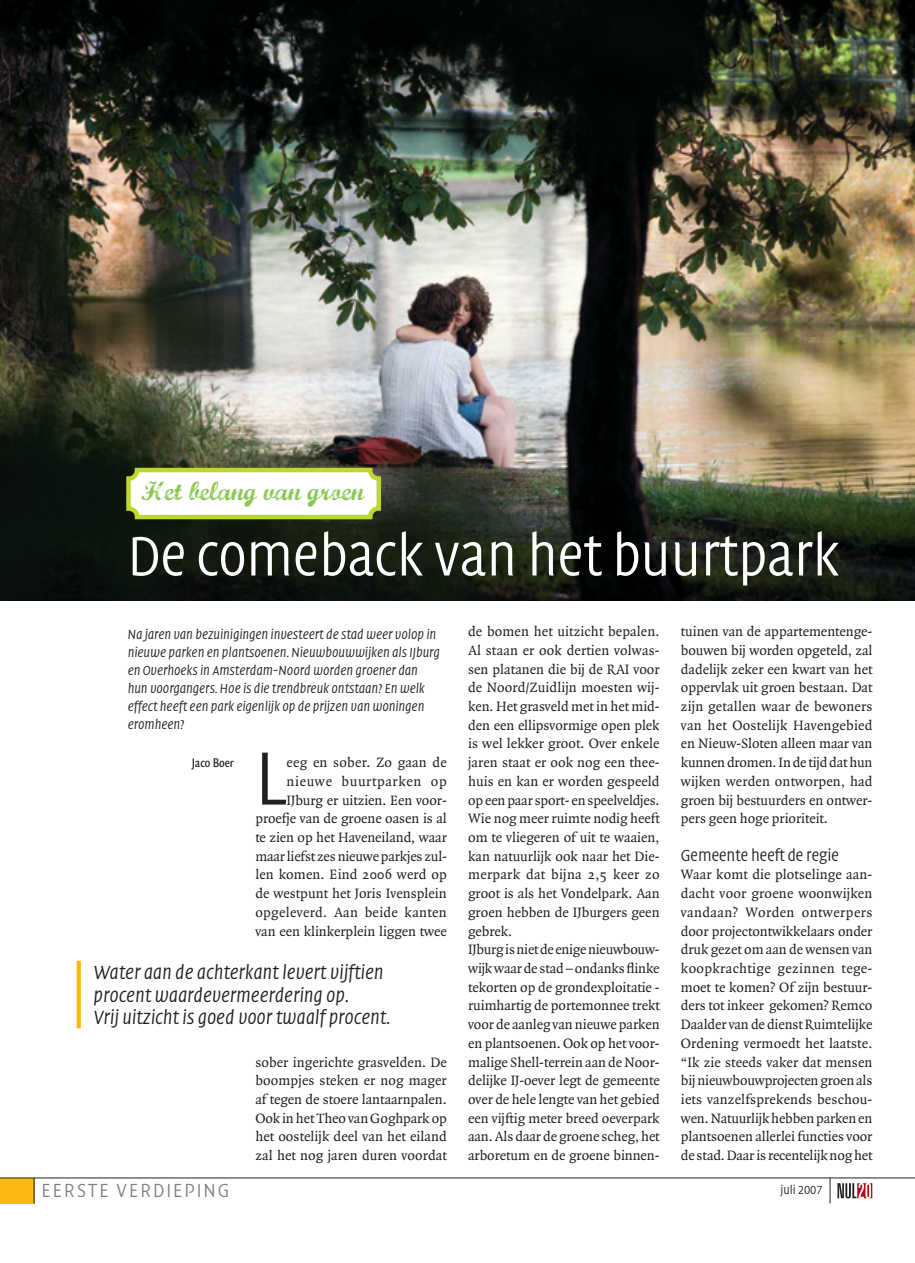
<style>
.page{position:relative;width:915px;height:1263px;background:#fff}
.page>*{position:absolute;margin:0;border:0;box-sizing:border-box;transform-origin:0 0}
.t1{font:300 77.25px "Quadraat Head";color:#231f20}
.t2{font:300 57px "Quadraat Head";letter-spacing:-.005em;color:#fff}
.t3{font:26.55px "Marcelle Script";letter-spacing:-.005em;color:#8ac751}
.t4{font:italic 300 19.5px/22.5px "Quadraat Head";letter-spacing:-.005em;color:#231f20}
.t5{font:300 19.5px "Quadraat Head";letter-spacing:.095em;color:#808285}
.t6{font:300 16.5px "Quadraat Head";letter-spacing:-.005em;color:#231f20}
.t7{font:14.55px/18.8px "Quadraat";letter-spacing:-.005em;color:#231f20;text-align:justify}
.t8{font:italic 300 13.5px/18px "Quadraat Head";letter-spacing:-.005em;color:#231f20}
.t9{font:13.5px "Quadraat Sans Con";letter-spacing:-.005em;color:#231f20}
.t10{font:300 12px "Quadraat Head";letter-spacing:-.005em;color:#231f20}
</style>
<div class="page">
<div style="left:0;top:1178px;width:34px;height:25px;background:#fcb914"></div>
<svg style="left:829px;top:1178px;width:1px;height:25px"></svg>
<svg style="left:837px;top:1183px;width:35px;height:15px"></svg>
<svg style="left:34px;top:1178px;width:1px;height:25px"></svg>
<img style="left:0;top:0;width:914px;height:600px">
<svg style="left:77px;top:961px;width:4px;height:22px"></svg>
<svg style="left:77px;top:983px;width:4px;height:23px"></svg>
<svg style="left:77px;top:1006px;width:4px;height:22px"></svg>
<div style="left:128px;top:470px;width:250px;height:47px;background:#fff;border-radius:9px"></div>
<div style="left:126px;top:468px;width:255px;height:51px;border:4px solid #bfd62f;border-radius:9px"></div>
<h3 class="t3" style="left:141px;top:474px;width:224px">Het belang van groen</h3>
<h2 class="t2" style="left:128px;top:531px;width:713px">De comeback van het buurtpark</h2>
<p class="t8" style="left:128px;top:626px;width:313px">Na jaren van bezuinigingen investeert de stad weer volop in nieuwe parken en plantsoenen. Nieuwbouwwijken als IJburg en Overhoeks in Amsterdam-Noord worden groener dan hun voorgangers. Hoe is die trendbreuk ontstaan? En welk effect heeft een park eigenlijk op de prijzen van woningen eromheen?</p>
<p class="t9" style="left:192px;top:757px;width:44px">Jaco Boer</p>
<h1 class="t1" style="left:255px;top:745px;width:33px">L</h1>
<p class="t7" style="left:255px;top:754px;width:193px;text-align:right">eeg en sober. Zo gaan de nieuwe buurtparken op<br>IJburg er uitzien. Een voor&shy;proefje van de groene oasen is al te zien op het Haveneiland, waar maar liefst zes nieuwe parkjes zul&shy;len komen. Eind 2006 werd op de westpunt het Joris Ivensplein opgeleverd. Aan beide kanten van een klinkerplein liggen twee</p>
<h3 class="t4" style="left:94px;top:962px;width:298px">Water aan de achterkant levert vijftien procent waardevermeerdering op.<br>Vrij uitzicht is goed voor twaalf procent.</h3>
<h3 class="t5" style="left:42px;top:1181px;width:189px">EERSTE VERDIEPING</h3>
<p class="t7" style="left:255px;top:1054px;width:193px">sober ingerichte grasvelden. De boompjes steken er nog mager af tegen de stoere lantaarnpalen.<br>Ook in het Theo van Goghpark op het oostelijk deel van het eiland zal het nog jaren duren voordat</p>
<p class="t7" style="left:468px;top:623px;width:193px;text-align:left">de bomen het uitzicht bepalen.<br>Al staan er ook dertien volwas&shy;sen platanen die bij de RAI voor de Noord/Zuidlijn moesten wij&shy;ken. Het grasveld met in het mid&shy;den een ellipsvormige open plek is wel lekker groot. Over enkele jaren staat er ook nog een thee&shy;huis en kan er worden gespeeld op een paar sport- en speelveldjes.<br>Wie nog meer ruimte nodig heeft om te vliegeren of uit te waaien, kan natuurlijk ook naar het Die&shy;merpark dat bijna 2,5 keer zo groot is als het Vondelpark. Aan groen hebben de IJburgers geen gebrek.<br>IJburg is niet de enige nieuwbouw&shy;wijk waar de stad – ondanks flinke tekorten op de grondexploitatie - ruimhartig de portemonnee trekt voor de aanleg van nieuwe parken en plantsoenen. Ook op het voor&shy;malige Shell-terrein aan de Noor&shy;delijke IJ-oever legt de gemeente over de hele lengte van het gebied een vijftig meter breed oeverpark aan. Als daar de groene scheg, het arboretum en de groene binnen-</p>
<p class="t7" style="left:680px;top:623px;width:193px">tuinen van de appartementenge&shy;bouwen bij worden opgeteld, zal dadelijk zeker een kwart van het oppervlak uit groen bestaan. Dat zijn getallen waar de bewoners van het Oostelijk Havengebied en Nieuw-Sloten alleen maar van kunnen dromen. In de tijd dat hun wijken werden ontworpen, had groen bij bestuurders en ontwer&shy;pers geen hoge prioriteit.</p>
<p class="t6" style="left:680px;top:848px;width:160px">Gemeente heeft de regie</p>
<p class="t7" style="left:680px;top:866px;width:193px">Waar komt die plotselinge aan&shy;dacht voor groene woonwijken vandaan? Worden ontwerpers door projectontwikkelaars onder druk gezet om aan de wensen van koopkrachtige gezinnen tege&shy;moet te komen? Of zijn bestuur&shy;ders tot inkeer gekomen? Remco Daalder van de dienst Ruimtelijke Ordening vermoedt het laatste. “Ik zie steeds vaker dat mensen bij nieuwbouwprojecten groen als iets vanzelfsprekends beschou&shy;wen. Natuurlijk hebben parken en plantsoenen allerlei functies voor de stad. Daar is recentelijk nog het</p>
<p class="t10" style="left:780px;top:1185px;width:44px">juli 2007</p>
</div>
